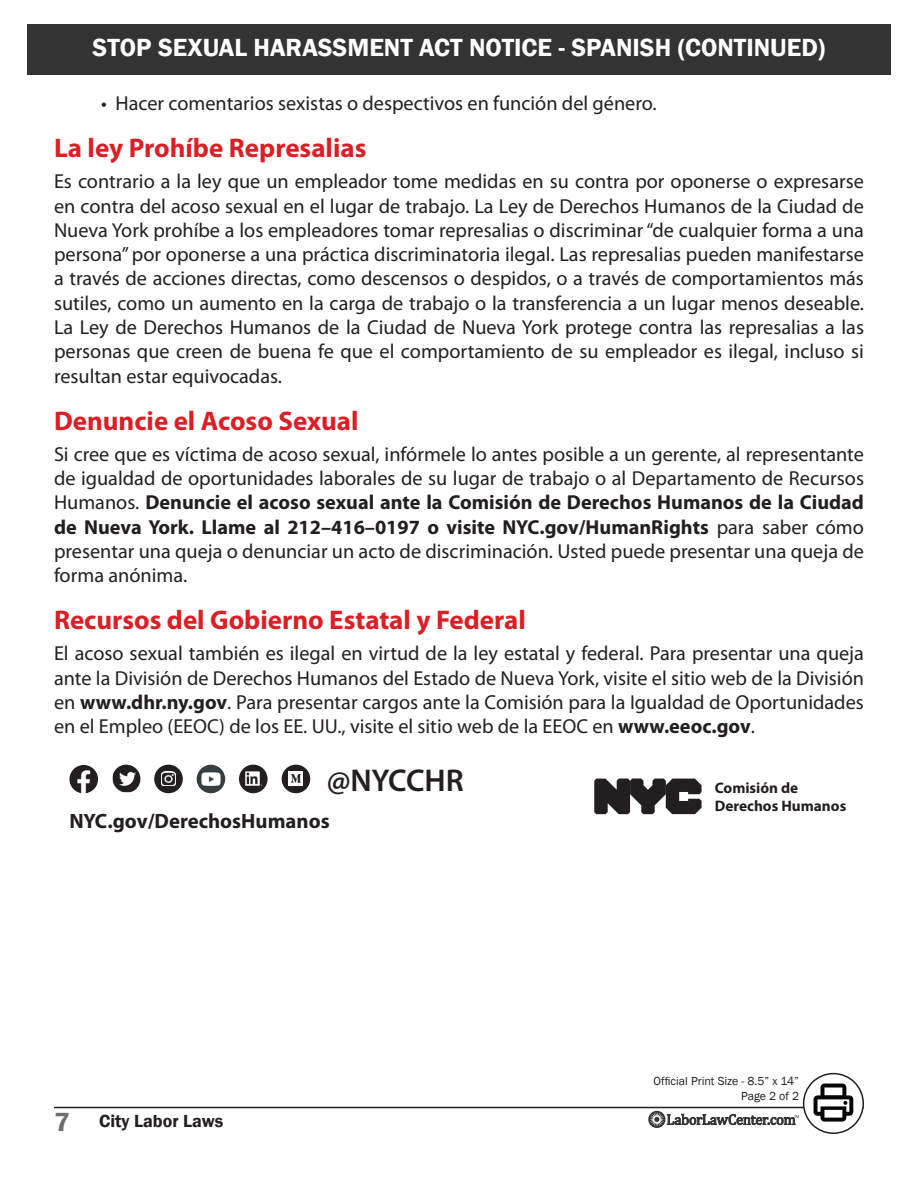
<style>
.page{position:relative;width:918px;height:1188px;background:#fff}
.page>*{position:absolute;margin:0;border:0;box-sizing:border-box;transform-origin:0 0}
.t1{font:600 31.65px "Myriad Pro";letter-spacing:-.015em;color:#231f20}
.t2{font:700 27px "Myriad Pro";color:#db1f25}
.t3{font:600 25.5px "Franklin Gothic";color:#fff}
.t4{font:700 20.85px "Myriad Pro";color:#231f20}
.t5{font:20.25px/24.3px "Myriad Pro";color:#231f20;text-align:justify}
.t6{font:600 18px "Franklin Gothic";color:#231f20}
.t7{font:700 15.3px "Myriad Pro";color:#231f20}
.t8{font:12px "Franklin Gothic";color:#231f20}
.s1{font-weight:700}
.s2{font-size:27px;color:#6c6d70}
</style>
<div class="page">
<hr style="left:54px;top:1107px;width:810px;height:1px;background:#231f20">
<svg style="left:648px;top:1072px;width:216px;height:62px"></svg>
<div style="left:27px;top:24px;width:864px;height:50px;background:#323332"></div>
<img style="left:69px;top:765px;width:29px;height:29px;border-radius:14px">
<img style="left:113px;top:765px;width:27px;height:27px">
<div style="left:154px;top:765px;width:29px;height:28px;background:#231f20;border-radius:50%"></div>
<img style="left:161px;top:772px;width:15px;height:14px">
<img style="left:197px;top:765px;width:15px;height:28px">
<div style="left:239px;top:765px;width:29px;height:28px;background:#231f20;border-radius:50%"></div>
<img style="left:245px;top:771px;width:17px;height:15px">
<div style="left:282px;top:765px;width:28px;height:28px;background:#231f20;border-radius:50%"></div>
<img style="left:289px;top:771px;width:14px;height:15px">
<svg style="left:594px;top:778px;width:108px;height:36px"></svg>
<p class="t3" style="left:93px;top:32px;width:734px">STOP SEXUAL HARASSMENT ACT NOTICE - SPANISH (CONTINUED)</p>
<p class="t5" style="left:101px;top:91px;width:557px">• Hacer comentarios sexistas o despectivos en función del género.</p>
<p class="t2" style="left:54px;top:131px;width:314px">La ley Prohíbe Represalias</p>
<p class="t5" style="left:54px;top:169px;width:812px">Es contrario a la ley que un empleador tome medidas en su contra por oponerse o expresarse en contra del acoso sexual en el lugar de trabajo. La Ley de Derechos Humanos de la Ciudad de Nueva York prohíbe a los empleadores tomar represalias o discriminar “de cualquier forma a una persona” por oponerse a una práctica discriminatoria ilegal. Las represalias pueden manifestarse a través de acciones directas, como descensos o despidos, o a través de comportamientos más sutiles, como un aumento en la carga de trabajo o la transferencia a un lugar menos deseable.<br>La Ley de Derechos Humanos de la Ciudad de Nueva York protege contra las represalias a las personas que creen de buena fe que el comportamiento de su empleador es ilegal, incluso si resultan estar equivocadas.</p>
<p class="t2" style="left:54px;top:403px;width:306px">Denuncie el Acoso Sexual</p>
<p class="t5" style="left:54px;top:441px;width:812px">Si cree que es víctima de acoso sexual, infórmele lo antes posible a un gerente, al representante de igualdad de oportunidades laborales de su lugar de trabajo o al Departamento de Recursos Humanos. <span class="s1">Denuncie el acoso sexual ante la Comisión de Derechos Humanos de la Ciudad de Nueva York. Llame al 212–416–0197 o visite NYC.gov/HumanRights</span> para saber cómo presentar una queja o denunciar un acto de discriminación. Usted puede presentar una queja de forma anónima.</p>
<p class="t2" style="left:54px;top:602px;width:473px">Recursos del Gobierno Estatal y Federal</p>
<p class="t5" style="left:54px;top:641px;width:812px">El acoso sexual también es ilegal en virtud de la ley estatal y federal. Para presentar una queja ante la División de Derechos Humanos del Estado de Nueva York, visite el sitio web de la División en <span class="s1">www.dhr.ny.gov</span>. Para presentar cargos ante la Comisión para la Igualdad de Oportunidades en el Empleo (EEOC) de los EE. UU., visite el sitio web de la EEOC en <span class="s1">www.eeoc.gov</span>.</p>
<p class="t1" style="left:327px;top:760px;width:139px">@NYCCHR</p>
<p class="t4" style="left:69px;top:807px;width:262px">NYC.gov/DerechosHumanos</p>
<p class="t6" style="left:54px;top:1110px;width:171px"><span class="s2">7</span> City Labor Laws</p>
<p class="t7" style="left:715px;top:778px;width:85px">Comisión de</p>
<p class="t7" style="left:715px;top:796px;width:133px">Derechos Humanos</p>
<p class="t8" style="left:654px;top:1074px;width:147px">Official Print Size - 8.5” x 14”</p>
<p class="t8" style="left:741px;top:1088px;width:60px">Page 2 of 2</p>
</div>
